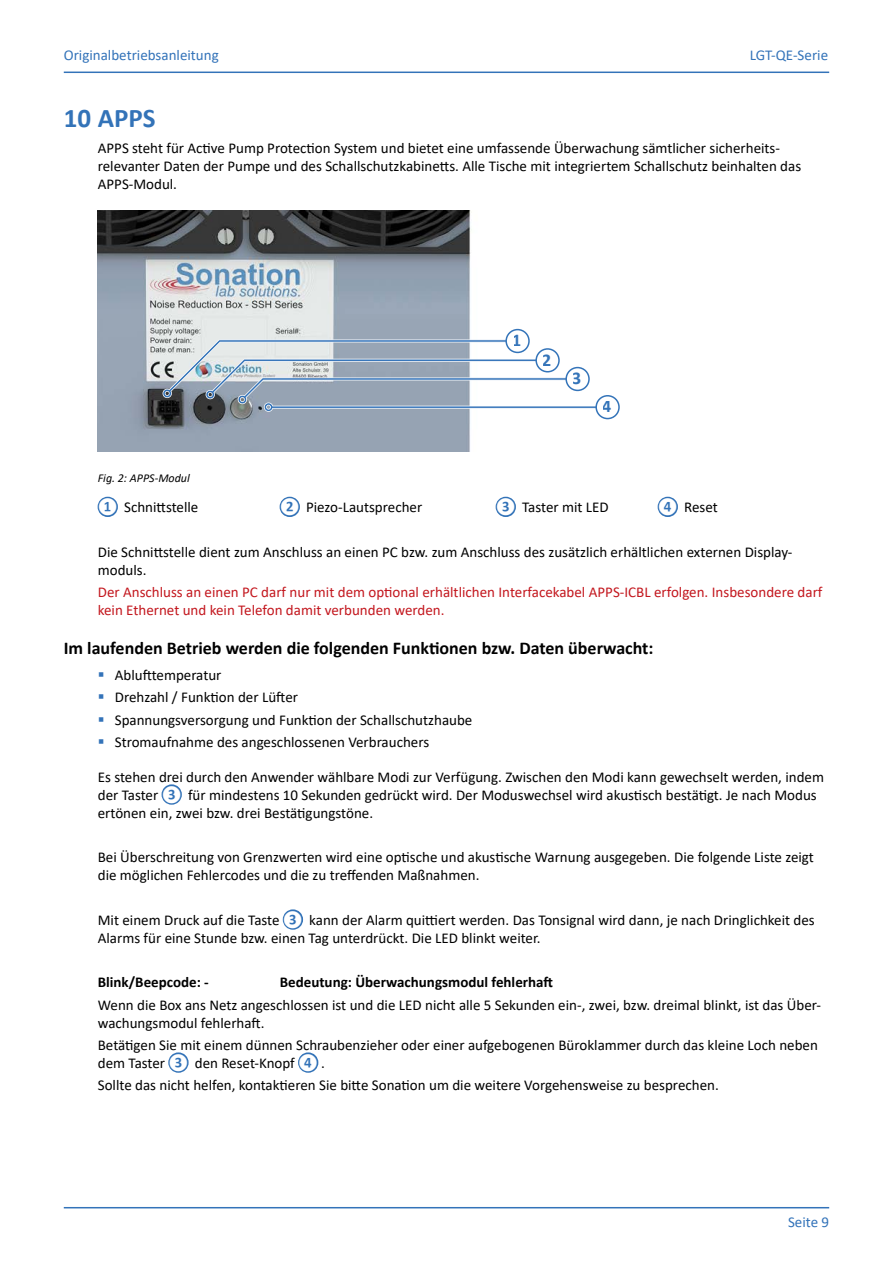
<style>
.page{position:relative;width:893px;height:1263px;background:#fff}
.page>*{position:absolute;margin:0;border:0;box-sizing:border-box;transform-origin:0 0}
.t1{font:700 27px "Calibri";color:#3373b8}
.t2{font:700 18px "Calibri";color:#000}
.t3{font:700 18px "Calibri";color:#3474b9}
.t4{font:15px/18px "Calibri";color:#000}
.t5{font:15px/18px "Calibri";color:#c3171e}
.t6{font:700 15px "Calibri";color:#000}
.t7{font:15px "Calibri";color:#3373b9}
.t8{font:italic 12px "Calibri";color:#000}
.s1{font-weight:700;color:#3373b8}
</style>
<div class="page">
<hr style="left:64px;top:1207px;width:765px;height:1px;background:#3373b9">
<hr style="left:64px;top:72px;width:765px;height:1px;background:#3373b9">
<img style="left:98px;top:210px;width:522px;height:241px">
<div style="left:596px;top:396px;width:23px;height:23px;background:#fff;border-radius:50%"></div>
<div style="left:595px;top:395px;width:25px;height:24px;border:2px solid #3474b9;border-radius:50%"></div>
<svg style="left:163px;top:339px;width:435px;height:73px"></svg>
<div style="left:506px;top:330px;width:23px;height:22px;background:#fff;border-radius:50%"></div>
<div style="left:505px;top:329px;width:25px;height:24px;border:2px solid #3474b9;border-radius:50%"></div>
<p class="t7" style="left:64px;top:45px;width:156px">Originalbetriebsanleitung</p>
<p class="t7" style="left:750px;top:45px;width:80px">LGT-QE-Serie</p>
<h1 class="t1" style="left:64px;top:98px;width:93px">10 APPS</h1>
<p class="t4" style="left:98px;top:139px;width:705px">APPS steht für Active Pump Protection System und bietet eine umfassende Überwachung sämtlicher sicherheits&shy;relevanter Daten der Pumpe und des Schallschutzkabinetts. Alle Tische mit integriertem Schallschutz beinhalten das<br>APPS-Modul.</p>
<p class="t8" style="left:98px;top:469px;width:94px">Fig. 2: APPS-Modul</p>
<p class="t3" style="left:513px;top:328px;width:11px">1</p>
<p class="t3" style="left:543px;top:347px;width:11px">2</p>
<p class="t3" style="left:573px;top:366px;width:11px">3</p>
<p class="t3" style="left:603px;top:394px;width:11px">4</p>
<p class="t4" style="left:98px;top:498px;width:102px"><span class="s1">❶</span> Schnittstelle</p>
<p class="t4" style="left:280px;top:498px;width:144px"><span class="s1">❷</span> Piezo-Lautsprecher</p>
<p class="t4" style="left:496px;top:498px;width:114px"><span class="s1">❸</span> Taster mit LED</p>
<p class="t4" style="left:658px;top:498px;width:61px"><span class="s1">❹</span> Reset</p>
<p class="t4" style="left:98px;top:542px;width:696px">Die Schnittstelle dient zum Anschluss an einen PC bzw. zum Anschluss des zusätzlich erhältlichen externen Display&shy;moduls.</p>
<p class="t5" style="left:98px;top:582px;width:726px">Der Anschluss an einen PC darf nur mit dem optional erhältlichen Interfacekabel APPS-ICBL erfolgen. Insbesondere darf kein Ethernet und kein Telefon damit verbunden werden.</p>
<p class="t2" style="left:64px;top:635px;width:591px">Im laufenden Betrieb werden die folgenden Funktionen bzw. Daten überwacht:</p>
<p class="t4" style="left:115px;top:663px;width:359px;line-height:22.2px">Ablufttemperatur<br>Drehzahl / Funktion der Lüfter<br>Spannungsversorgung und Funktion der Schallschutzhaube Stromaufnahme des angeschlossenen Verbrauchers</p>
<p class="t4" style="left:98px;top:767px;width:728px">Es stehen drei durch den Anwender wählbare Modi zur Verfügung. Zwischen den Modi kann gewechselt werden, indem der Taster <span class="s1">❸</span> für mindestens 10 Sekunden gedrückt wird. Der Moduswechsel wird akustisch bestätigt. Je nach Modus ertönen ein, zwei bzw. drei Bestätigungstöne.</p>
<p class="t4" style="left:98px;top:848px;width:717px">Bei Überschreitung von Grenzwerten wird eine optische und akustische Warnung ausgegeben. Die folgende Liste zeigt die möglichen Fehlercodes und die zu treffenden Maßnahmen.</p>
<p class="t4" style="left:98px;top:910px;width:718px">Mit einem Druck auf die Taste <span class="s1">❸</span> kann der Alarm quittiert werden. Das Tonsignal wird dann, je nach Dringlichkeit des<br>Alarms für eine Stunde bzw. einen Tag unterdrückt. Die LED blinkt weiter.</p>
<p class="t6" style="left:98px;top:972px;width:113px">Blink/Beepcode: -</p>
<p class="t6" style="left:280px;top:972px;width:275px">Bedeutung: Überwachungsmodul fehlerhaft</p>
<p class="t4" style="left:98px;top:995px;width:725px">Wenn die Box ans Netz angeschlossen ist und die LED nicht alle 5 Sekunden ein-, zwei, bzw. dreimal blinkt, ist das Über&shy;wachungsmodul fehlerhaft.</p>
<p class="t4" style="left:98px;top:1035px;width:722px">Betätigen Sie mit einem dünnen Schraubenzieher oder einer aufgebogenen Büroklammer durch das kleine Loch neben dem Taster <span class="s1">❸</span> den Reset-Knopf <span class="s1">❹</span> .</p>
<p class="t4" style="left:98px;top:1076px;width:622px">Sollte das nicht helfen, kontaktieren Sie bitte Sonation um die weitere Vorgehensweise zu besprechen.</p>
<p class="t7" style="left:788px;top:1212px;width:43px">Seite 9</p>
</div>
